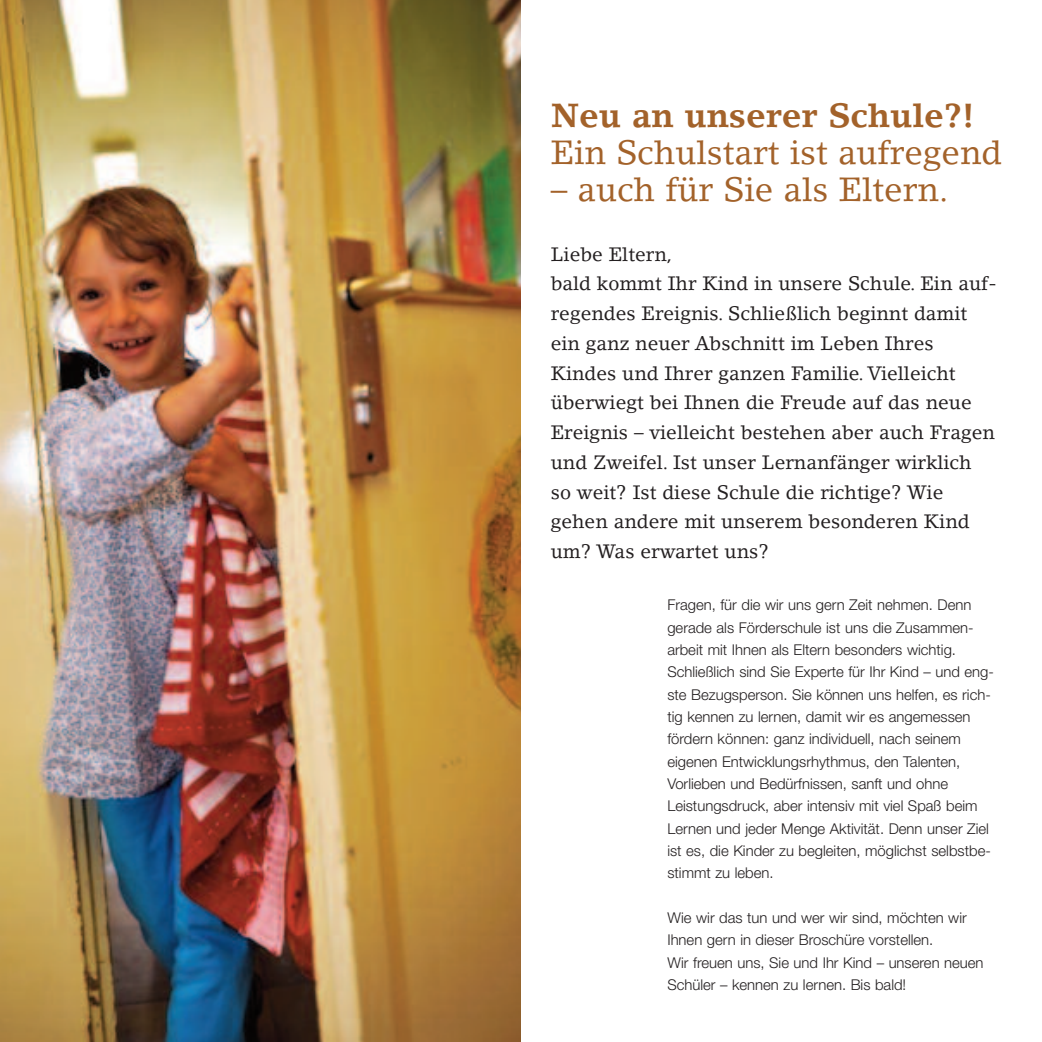
<style>
.page{position:relative;width:1042px;height:1042px;background:#fff}
.page>*{position:absolute;margin:0;border:0;box-sizing:border-box;transform-origin:0 0}
.t1{font:33.25px "Lino Letter Roman Os F";color:#a3622a}
.t2{font:33.25px "Lino Letter Bold Os F";color:#a3622a}
.t3{font:19.25px/29.8px "Lino Letter Roman Os F";color:#231f20}
.t4{font:300 14.88px/22.4px "Helvetica Neue";color:#231f20}
</style>
<div class="page">
<img style="left:0;top:0;width:521px;height:1042px">
<h1 class="t2" style="left:551px;top:103px;width:425px">Neu an unserer Schule?!</h1>
<h1 class="t1" style="left:551px;top:139px;width:453px">Ein Schulstart ist aufregend</h1>
<h1 class="t1" style="left:551px;top:177px;width:399px">– auch für Sie als Eltern.</h1>
<p class="t3" style="left:551px;top:241px;width:448px">Liebe Eltern,<br>bald kommt Ihr Kind in unsere Schule. Ein auf&shy;regendes Ereignis. Schließlich beginnt damit ein ganz neuer Abschnitt im Leben Ihres Kindes und Ihrer ganzen Familie. Vielleicht überwiegt bei Ihnen die Freude auf das neue Ereignis – vielleicht bestehen aber auch Fragen und Zweifel. Ist unser Lernanfänger wirklich<br>so weit? Ist diese Schule die richtige? Wie gehen andere mit unserem besonderen Kind um? Was erwartet uns?</p>
<p class="t4" style="left:667px;top:595px;width:328px">Fragen, für die wir uns gern Zeit nehmen. Denn gerade als Förderschule ist uns die Zusammen&shy;arbeit mit Ihnen als Eltern besonders wichtig.<br>Schließlich sind Sie Experte für Ihr Kind – und eng&shy;ste Bezugsperson. Sie können uns helfen, es rich&shy;tig kennen zu lernen, damit wir es angemessen fördern können: ganz individuell, nach seinem eigenen Entwicklungsrhythmus, den Talenten, Vorlieben und Bedürfnissen, sanft und ohne Leistungsdruck, aber intensiv mit viel Spaß beim Lernen und jeder Menge Aktivität. Denn unser Ziel ist es, die Kinder zu begleiten, möglichst selbstbe&shy;stimmt zu leben.</p>
<p class="t4" style="left:667px;top:908px;width:318px">Wie wir das tun und wer wir sind, möchten wir Ihnen gern in dieser Broschüre vorstellen.<br>Wir freuen uns, Sie und Ihr Kind – unseren neuen Schüler – kennen zu lernen. Bis bald!</p>
</div>
